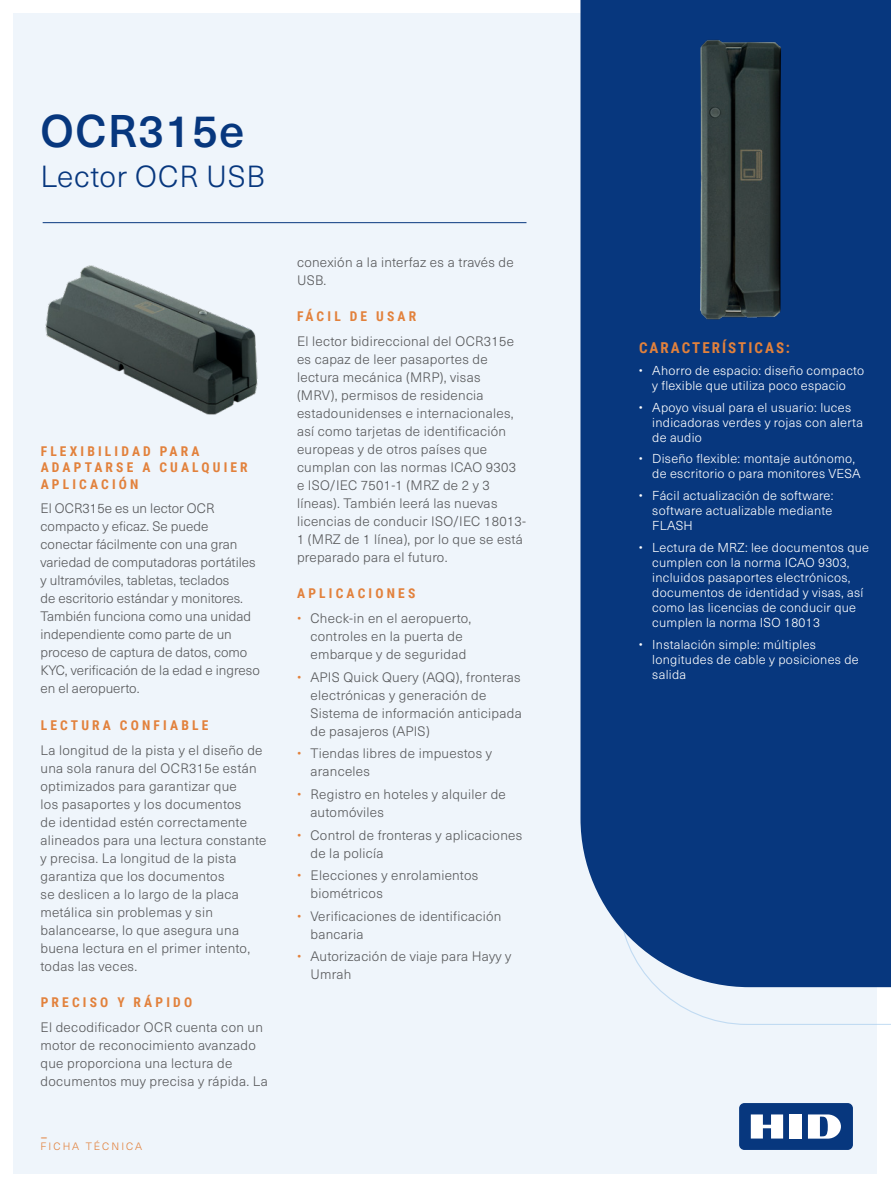
<style>
.page{position:relative;width:891px;height:1188px;background:#fff}
.page>*{position:absolute;margin:0;border:0;box-sizing:border-box;transform-origin:0 0}
.ds_1st_page_large_to{font:500 45px "Neue Haas Unica Pro";letter-spacing:.02em;color:#07377e}
.ds_1st_page_section{font:300 30px "Neue Haas Unica Pro";letter-spacing:.02em;color:#07377e}
.t1{font:100 25.5px "Neue Haas Unica Pro";color:#e2813c}
.ds_blue_box_bullet_l{font:700 15px "Roboto Condensed";letter-spacing:.135em;color:#e2813c}
.ds_main_body{font:300 13.5px/18px "Neue Haas Unica Pro";letter-spacing:.02em;color:#58595b}
.ds_main_body-2{font:300 13.5px/18px "Neue Haas Unica Pro";color:#58595b}
.ds_small_section_sub{font:700 13.5px/16.2px "Roboto Condensed";letter-spacing:.235em;color:#e2813c}
.t2{font:300 12.75px/15px "Neue Haas Unica Pro";letter-spacing:.02em;color:#fff}
.t3{font:300 10.5px "Neue Haas Unica Pro";letter-spacing:.2em;color:#e2813c}
.s1{color:#e2813c}
</style>
<div class="page">
<div style="left:14px;top:14px;width:864px;height:1160px;background:#eff5fb"></div>
<div style="left:580px;top:0;width:311px;height:987px;background:#07377e"></div>
<div style="left:739px;top:1103px;width:114px;height:47px;background:#07377e;border-radius:5px"></div>
<div style="left:790px;top:1114px;width:12px;height:25px;background:#fff"></div>
<svg style="left:751px;top:1114px;width:32px;height:25px"></svg>
<svg style="left:808px;top:1114px;width:33px;height:25px"></svg>
<hr style="left:43px;top:222px;width:484px;height:1px;background:#07377e">
<img style="left:694px;top:36px;width:94px;height:290px">
<img style="left:45px;top:265px;width:213px;height:150px">
<p class="ds_1st_page_large_to" style="left:40px;top:104px;width:205px">OCR315e</p>
<p class="ds_1st_page_section" style="left:40px;top:159px;width:226px">Lector OCR USB</p>
<p class="ds_small_section_sub" style="left:41px;top:443px;width:209px">FLEXIBILIDAD PARA<br>ADAPTARSE A CUALQUIER<br>APLICACIÓN</p>
<p class="ds_main_body-2" style="left:40px;top:500px;width:221px">El OCR315e es un lector OCR compacto y eficaz. Se puede conectar fácilmente con una gran variedad de computadoras portátiles y ultramóviles, tabletas, teclados<br>de escritorio estándar y monitores.<br>También funciona como una unidad independiente como parte de un proceso de captura de datos, como<br>KYC, verificación de la edad e ingreso en el aeropuerto.</p>
<p class="ds_small_section_sub" style="left:41px;top:716px;width:169px">LECTURA CONFIABLE</p>
<p class="ds_main_body" style="left:40px;top:741px;width:228px">La longitud de la pista y el diseño de una sola ranura del OCR315e están optimizados para garantizar que<br>los pasaportes y los documentos<br>de identidad estén correctamente alineados para una lectura constante y precisa. La longitud de la pista garantiza que los documentos<br>se deslicen a lo largo de la placa metálica sin problemas y sin balancearse, lo que asegura una buena lectura en el primer intento, todas las veces.</p>
<p class="ds_small_section_sub" style="left:41px;top:994px;width:153px">PRECISO Y RÁPIDO</p>
<p class="ds_main_body" style="left:40px;top:1018px;width:229px">El decodificador OCR cuenta con un motor de reconocimiento avanzado que proporciona una lectura de documentos muy precisa y rápida. La</p>
<h3 class="t1" style="left:40px;top:1123px;width:9px">-</h3>
<p class="t3" style="left:40px;top:1140px;width:103px">FICHA TÉCNICA</p>
<p class="ds_main_body" style="left:297px;top:253px;width:218px">conexión a la interfaz es a través de<br>USB.</p>
<p class="ds_small_section_sub" style="left:297px;top:308px;width:121px">FÁCIL DE USAR</p>
<p class="ds_main_body" style="left:297px;top:332px;width:231px">El lector bidireccional del OCR315e es capaz de leer pasaportes de lectura mecánica (MRP), visas<br>(MRV), permisos de residencia estadounidenses e internacionales, así como tarjetas de identificación europeas y de otros países que cumplan con las normas ICAO 9303 e ISO/IEC 7501-1 (MRZ de 2 y 3 líneas). También leerá las nuevas licencias de conducir ISO/IEC 18013-<br>1 (MRZ de 1 línea), por lo que se está preparado para el futuro.</p>
<p class="ds_small_section_sub" style="left:297px;top:585px;width:120px">APLICACIONES</p>
<p class="ds_main_body" style="left:310px;top:610px;width:162px;text-indent:-14px"><span class="s1">•</span> Check-in en el aeropuerto, controles en la puerta de embarque y de seguridad</p>
<p class="ds_main_body" style="left:310px;top:668px;width:213px;text-indent:-14px"><span class="s1">•</span> APIS Quick Query (AQQ), fronteras electrónicas y generación de<br>Sistema de información anticipada de pasajeros (APIS)</p>
<p class="ds_main_body" style="left:310px;top:745px;width:183px;text-indent:-14px"><span class="s1">•</span> Tiendas libres de impuestos y aranceles</p>
<p class="ds_main_body" style="left:310px;top:785px;width:197px;text-indent:-14px"><span class="s1">•</span> Registro en hoteles y alquiler de automóviles</p>
<p class="ds_main_body" style="left:310px;top:826px;width:213px;text-indent:-14px"><span class="s1">•</span> Control de fronteras y aplicaciones de la policía</p>
<p class="ds_main_body" style="left:310px;top:867px;width:169px;text-indent:-14px"><span class="s1">•</span> Elecciones y enrolamientos biométricos</p>
<p class="ds_main_body" style="left:310px;top:907px;width:192px;text-indent:-14px"><span class="s1">•</span> Verificaciones de identificación bancaria</p>
<p class="ds_main_body" style="left:310px;top:948px;width:202px;text-indent:-14px"><span class="s1">•</span> Autorización de viaje para Hayy y<br>Umrah</p>
<p class="ds_blue_box_bullet_l" style="left:639px;top:337px;width:152px">CARACTERÍSTICAS:</p>
<p class="t2" style="left:639px;top:363px;width:227px;text-align:center">• Ahorro de espacio: diseño compacto y flexible que utiliza poco espacio</p>
<p class="t2" style="left:652px;top:400px;width:212px;text-indent:-14px">• Apoyo visual para el usuario: luces indicadoras verdes y rojas con alerta de audio</p>
<p class="t2" style="left:652px;top:452px;width:210px;text-indent:-14px">• Diseño flexible: montaje autónomo, de escritorio o para monitores VESA</p>
<p class="t2" style="left:652px;top:488px;width:183px;text-align:justify;text-indent:-14px">• Fácil actualización de software: software actualizable mediante FLASH</p>
<p class="t2" style="left:652px;top:540px;width:218px;text-indent:-14px">• Lectura de MRZ: lee documentos que cumplen con la norma ICAO 9303, incluidos pasaportes electrónicos, documentos de identidad y visas, así como las licencias de conducir que cumplen la norma ISO 18013</p>
<p class="t2" style="left:652px;top:637px;width:208px;text-indent:-14px">• Instalación simple: múltiples longitudes de cable y posiciones de salida</p>
</div>
